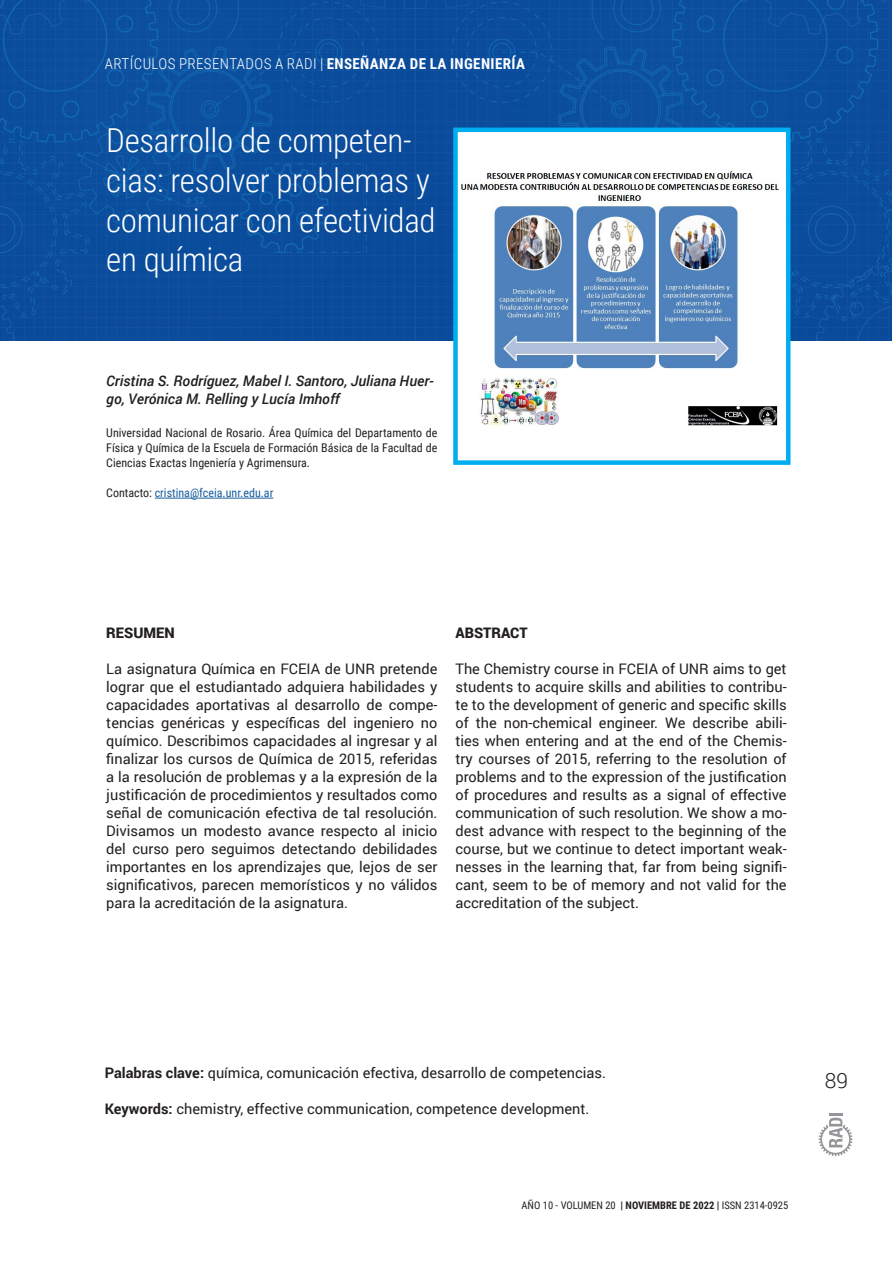
<style>
.page{position:relative;width:893px;height:1263px;background:#fff}
.page>*{position:absolute;margin:0;border:0;box-sizing:border-box;transform-origin:0 0}
.t1{font:300 33px/39.6px "Roboto Condensed";letter-spacing:-.01em;color:#fff}
.t2{font:300 21px "Roboto";color:#231f20}
.t3{font:300 15px "Roboto Condensed";letter-spacing:.025em;color:#fff}
.t4{font:14.55px/18px "Roboto";color:#231f20;text-align:justify}
.t5{font:italic 500 14.55px/18px "Roboto";color:#231f20}
.t6{font:900 14.55px "Roboto";color:#231f20}
.t7{font:12px/15px "Roboto Condensed";color:#231f20;text-align:justify}
.t8{font:12px "Roboto Condensed";color:#175d9e}
.t9{font:10.5px "Roboto Condensed";color:#231f20}
.s1{font-weight:700}
.s2{color:#231f20}
</style>
<div class="page">
<svg style="left:819px;top:1113px;width:34px;height:43px"></svg>
<div style="left:0;top:0;width:892px;height:340px;background:#0b4d9d"></div>
<div style="left:455px;top:130px;width:333px;height:333px;background:#fff"></div>
<img style="left:461px;top:170px;width:318px;height:255px">
<div style="left:453px;top:128px;width:337px;height:337px;border:5px solid #00aeef"></div>
<hr style="left:155px;top:498px;width:118px;height:1px;background:#175d9e">
<p class="t3" style="left:105px;top:58px;width:421px">ARTÍCULOS PRESENTADOS A RADI | <span class="s1">ENSEÑANZA DE LA INGENIERÍA</span></p>
<h1 class="t1" style="left:106px;top:123px;width:331px">Desarrollo de competen&shy;cias: resolver problemas y comunicar con efectividad en química</h1>
<p class="t5" style="left:106px;top:373px;width:328px">Cristina S. Rodríguez, Mabel I. Santoro, Juliana Huer&shy;go, Verónica M. Relling y Lucía Imhoff</p>
<p class="t7" style="left:106px;top:426px;width:333px">Universidad Nacional de Rosario. Área Química del Departamento de Física y Química de la Escuela de Formación Básica de la Facultad de Ciencias Exactas Ingeniería y Agrimensura.</p>
<p class="t8" style="left:106px;top:488px;width:169px"><span class="s2">Contacto:</span> cristina@fceia.unr.edu.ar</p>
<p class="t6" style="left:106px;top:627px;width:70px">RESUMEN</p>
<p class="t4" style="left:106px;top:659px;width:333px">La asignatura Química en FCEIA de UNR pretende lograr que el estudiantado adquiera habilidades y capacidades aportativas al desarrollo de compe&shy;tencias genéricas y específicas del ingeniero no químico. Describimos capacidades al ingresar y al finalizar los cursos de Química de 2015, referidas a la resolución de problemas y a la expresión de la justificación de procedimientos y resultados como señal de comunicación efectiva de tal resolución.<br>Divisamos un modesto avance respecto al inicio del curso pero seguimos detectando debilidades importantes en los aprendizajes que, lejos de ser significativos, parecen memorísticos y no válidos para la acreditación de la asignatura.</p>
<p class="t6" style="left:455px;top:627px;width:74px">ABSTRACT</p>
<p class="t4" style="left:455px;top:659px;width:333px">The Chemistry course in FCEIA of UNR aims to get students to acquire skills and abilities to contribu&shy;te to the development of generic and specific skills of the non-chemical engineer. We describe abili&shy;ties when entering and at the end of the Chemis&shy;try courses of 2015, referring to the resolution of problems and to the expression of the justification of procedures and results as a signal of effective communication of such resolution. We show a mo&shy;dest advance with respect to the beginning of the course, but we continue to detect important weak&shy;nesses in the learning that, far from being signifi&shy;cant, seem to be of memory and not valid for the accreditation of the subject.</p>
<p class="t4" style="left:105px;top:1064px;width:503px"><span class="s1">Palabras clave:</span> química, comunicación efectiva, desarrollo de competencias.</p>
<p class="t4" style="left:105px;top:1100px;width:486px"><span class="s1">Keywords:</span> chemistry, effective communication, competence development.</p>
<p class="t9" style="left:522px;top:1200px;width:268px">AÑO 10 - VOLUMEN 20 <span class="s1">| NOVIEMBRE DE 2022 |</span> ISSN 2314-0925</p>
<h2 class="t2" style="left:825px;top:1069px;width:25px">89</h2>
</div>
